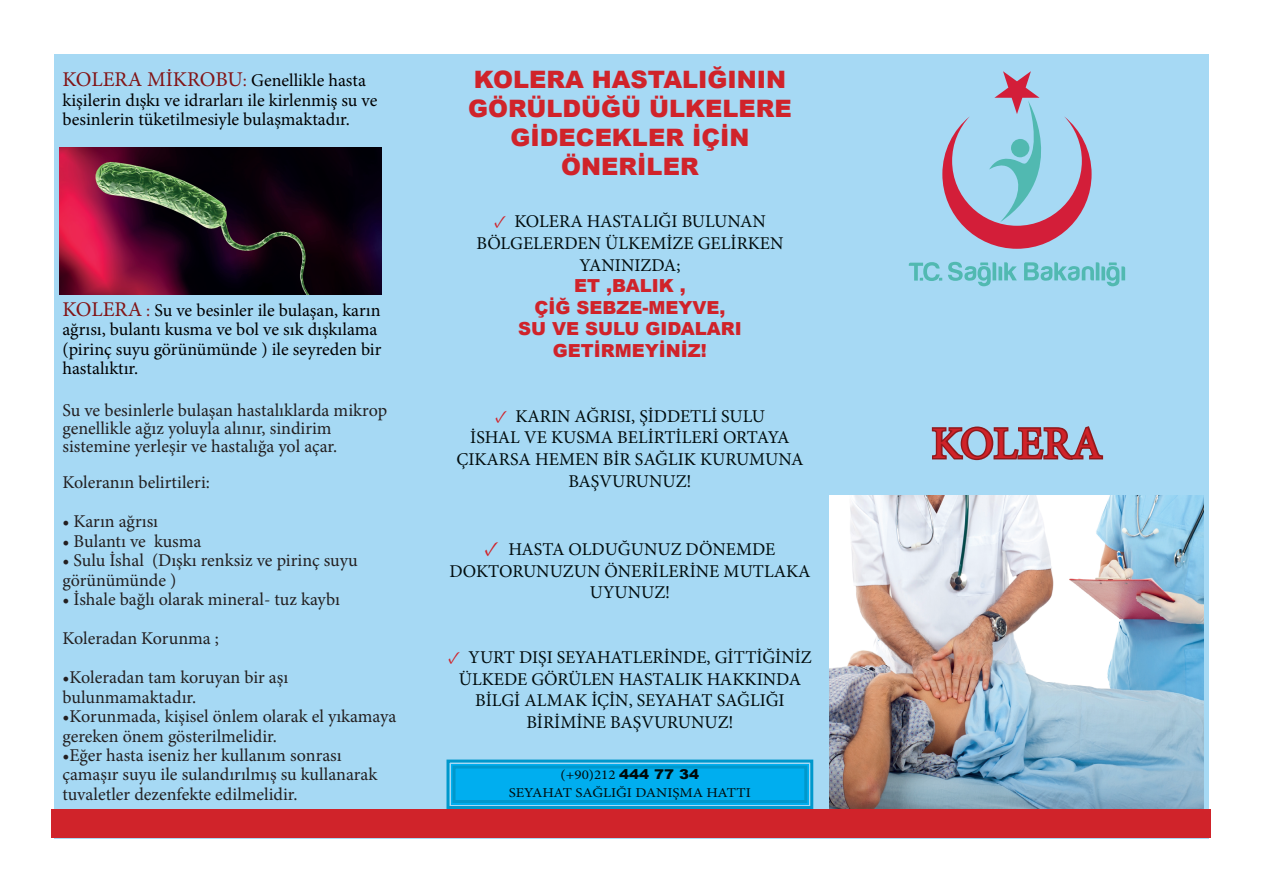
<style>
.page{position:relative;width:1263px;height:893px;background:#fff}
.page>*{position:absolute;margin:0;border:0;box-sizing:border-box;transform-origin:0 0}
.t1{font:45px "Minion Pro";color:#d02329}
.t2{font:900 24px/28.8px "Arial";color:#d0232a;text-align:center}
.t3{font:18px/19.5px "Minion Pro";color:#231f20}
.t4{font:18px/21.6px "Minion Pro";color:#010c0d;text-align:center}
.t5{font:18px/19.5px "Minion Pro";color:#000001}
.t6{font:900 18px/21.6px "Arial";color:#d0232a;text-align:center}
.t7{font:13.5px/18px "Minion Pro";color:#010c0d;text-align:center;scale:1.11 1}
.s1{font-size:21px;color:#821416}
.s2{color:#821416}
.s3{color:#d0232a}
.s4{font-size:21px;color:#d0232a}
.s5{font-family:"Arial";font-weight:900}
</style>
<div class="page">
<div style="left:54px;top:54px;width:1155px;height:785px;background:#a6d9f4"></div>
<img style="left:59px;top:147px;width:323px;height:148px">
<img style="left:829px;top:495px;width:374px;height:314px">
<svg style="left:942px;top:71px;width:149px;height:178px"></svg>
<svg style="left:948px;top:262px;width:177px;height:24px"></svg>
<svg style="left:909px;top:262px;width:33px;height:19px"></svg>
<svg style="left:931px;top:426px;width:173px;height:35px"></svg>
<svg style="left:446px;top:759px;width:368px;height:50px;background:#0dade9"></svg>
<div style="left:452px;top:765px;width:355px;height:38px;border:3px solid #0098cc"></div>
<div style="left:52px;top:809px;width:1159px;height:29px;background:#d0232a"></div>
<p class="t5" style="left:63px;top:71px;width:316px"><span class="s1">KOLERA MİKROBU</span><span class="s2">:</span> Genellikle hasta kişilerin dışkı ve idrarları ile kirlenmiş su ve besinlerin tüketilmesiyle bulaşmaktadır.</p>
<p class="t5" style="left:62px;top:300px;width:320px"><span class="s1">KOLERA</span> <span class="s2">:</span> Su ve besinler ile bulaşan, karın ağrısı, bulantı kusma ve bol ve sık dışkılama (pirinç suyu görünümünde ) ile seyreden bir hastalıktır.</p>
<p class="t3" style="left:63px;top:401px;width:326px;line-height:18px">Su ve besinlerle bulaşan hastalıklarda mikrop genellikle ağız yoluyla alınır, sindirim sistemine yerleşir ve hastalığa yol açar.</p>
<p class="t3" style="left:63px;top:473px;width:149px">Koleranın belirtileri:</p>
<p class="t3" style="left:63px;top:512px;width:97px">• Karın ağrısı</p>
<p class="t3" style="left:63px;top:531px;width:140px">• Bulantı ve kusma</p>
<p class="t3" style="left:63px;top:551px;width:297px">• Sulu İshal (Dışkı renksiz ve pirinç suyu görünümünde )</p>
<p class="t3" style="left:63px;top:580px;width:279px;line-height:39px">• İshale bağlı olarak mineral- tuz kaybı<br>Koleradan Korunma ;</p>
<p class="t3" style="left:63px;top:668px;width:227px">•Koleradan tam koruyan bir aşı bulunmamaktadır.</p>
<p class="t3" style="left:63px;top:707px;width:335px">•Korunmada, kişisel önlem olarak el yıkamaya gereken önem gösterilmelidir.</p>
<p class="t3" style="left:63px;top:746px;width:316px">•Eğer hasta iseniz her kullanım sonrası çamaşır suyu ile sulandırılmış su kullanarak tuvaletler dezenfekte edilmelidir.</p>
<h2 class="t2" style="left:468px;top:65px;width:325px">KOLERA HASTALIĞININ<br>GÖRÜLDÜĞÜ ÜLKELERE<br>GİDECEKLER İÇİN<br>ÖNERİLER</h2>
<p class="t4" style="left:476px;top:211px;width:309px"><span class="s3">✓</span> KOLERA HASTALIĞI BULUNAN<br>BÖLGELERDEN ÜLKEMİZE GELİRKEN<br>YANINIZDA;</p>
<p class="t6" style="left:518px;top:274px;width:225px">ET ,BALIK ,<br>ÇİĞ SEBZE-MEYVE,<br>SU VE SULU GIDALARI<br>GETİRMEYİNİZ!</p>
<p class="t4" style="left:456px;top:405px;width:348px"><span class="s3">✓</span> KARIN AĞRISI, ŞİDDETLİ SULU<br>İSHAL VE KUSMA BELİRTİLERİ ORTAYA<br>ÇIKARSA HEMEN BİR SAĞLIK KURUMUNA<br>BAŞVURUNUZ!</p>
<p class="t4" style="left:449px;top:538px;width:363px"><span class="s4">✓</span> HASTA OLDUĞUNUZ DÖNEMDE<br>DOKTORUNUZUN ÖNERİLERİNE MUTLAKA<br>UYUNUZ!</p>
<p class="t4" style="left:448px;top:646px;width:365px"><span class="s3">✓</span> YURT DIŞI SEYAHATLERİNDE, GİTTİĞİNİZ<br>ÜLKEDE GÖRÜLEN HASTALIK HAKKINDA<br>BİLGİ ALMAK İÇİN, SEYAHAT SAĞLIĞI<br>BİRİMİNE BAŞVURUNUZ!</p>
<p class="t7" style="left:509px;top:766px;width:220px">(+90)212 <span class="s5">444 77 34<br></span>SEYAHAT SAĞLIĞI DANIŞMA HATTI</p>
<h1 class="t1" style="left:931px;top:413px;width:172px">KOLERA</h1>
</div>
